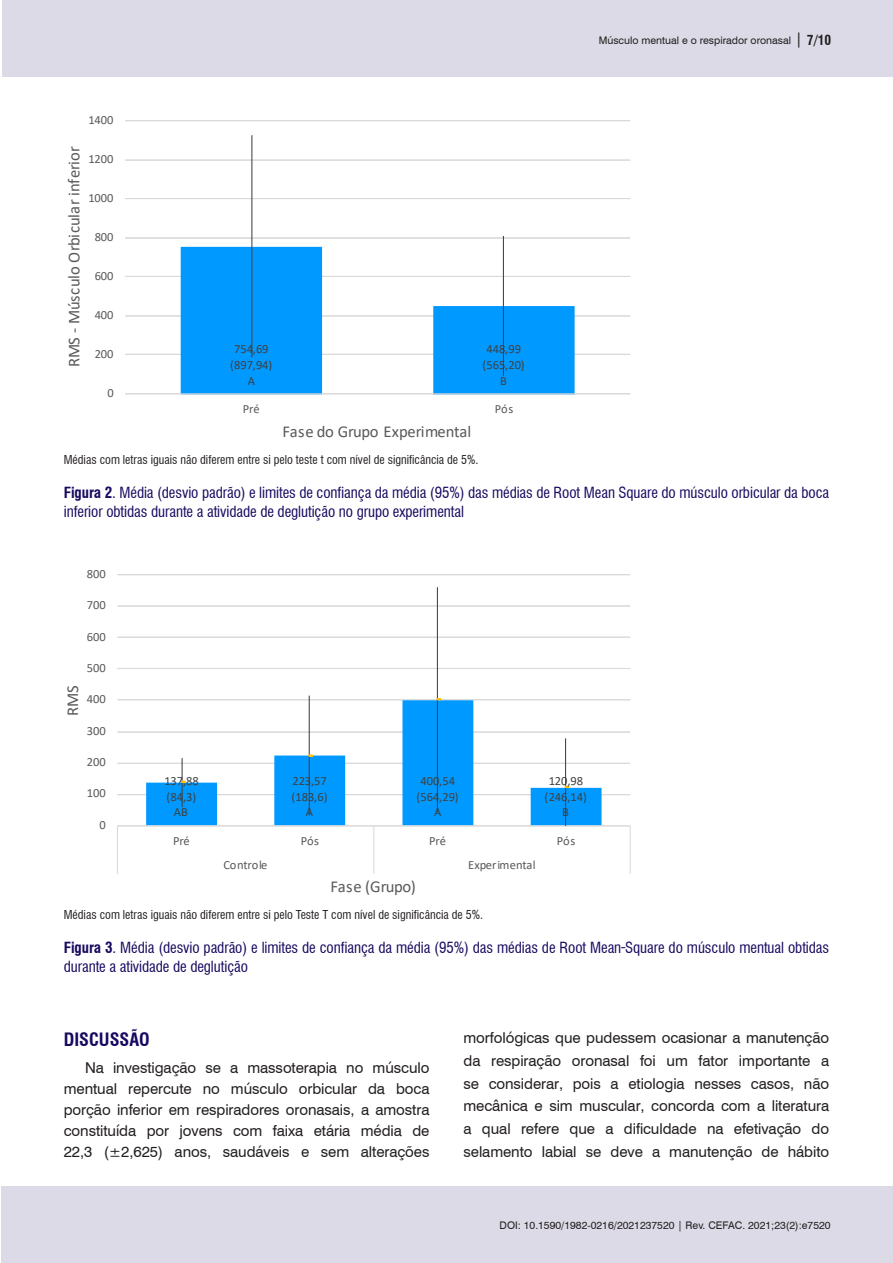
<style>
.page{position:relative;width:893px;height:1263px;background:#fff}
.page>*{position:absolute;margin:0;border:0;box-sizing:border-box;transform-origin:0 0}
.Nivel_1{font:700 condensed 18px "Swiss 721 BT";color:#18085f}
.t1{font:16.65px "Calibri";letter-spacing:-.005em;color:#595959}
.Corpo_do_texto{font:15px/22.6px "Swiss 721 BT";letter-spacing:-.005em;color:#231f20;text-align:justify}
.Titulo_tabelas_e_gr{font:condensed 15px/19.5px "Swiss 721 BT";letter-spacing:-.005em;color:#18085f}
.t2{font:12.45px/15.6px "Calibri";letter-spacing:-.005em;color:#404040;text-align:center}
.t3{font:12.45px "Calibri";letter-spacing:-.005em;color:#595959}
.Legendas{font:condensed 12px "Swiss 721 BT";color:#231f20}
.t4{font:10.5px "Swiss 721 BT";color:#231f20}
.s1{font-size:15px}
.s2{font-weight:700;font-stretch:condensed;font-size:13.5px}
.s3{font-weight:700}
</style>
<div class="page">
<div style="left:1px;top:1186px;width:892px;height:77px;background:#dcdae7"></div>
<div style="left:2px;top:0;width:891px;height:77px;background:#dcdae7"></div>
<svg style="left:125px;top:120px;width:506px;height:275px"></svg>
<svg style="left:117px;top:574px;width:514px;height:300px"></svg>
<p class="t1" style="left:62px;top:367px;width:222px;rotate:-90deg">RMS - Músculo Orbicular inferior</p>
<p class="t3" style="left:88px;top:111px;width:27px">1400</p>
<p class="t3" style="left:88px;top:150px;width:27px">1200</p>
<p class="t3" style="left:88px;top:189px;width:27px">1000</p>
<p class="t3" style="left:95px;top:228px;width:20px">800</p>
<p class="t3" style="left:95px;top:267px;width:20px">600</p>
<p class="t3" style="left:95px;top:306px;width:20px">400</p>
<p class="t3" style="left:95px;top:345px;width:20px">200</p>
<p class="t3" style="left:107px;top:384px;width:8px">0</p>
<p class="t4" style="left:599px;top:34px;width:234px">Músculo mentual e o respirador oronasal <span class="s1">|</span> <span class="s2">7/10</span></p>
<p class="t2" style="left:230px;top:341px;width:44px">754,69 (897,94)<br>A</p>
<p class="t2" style="left:482px;top:341px;width:44px">448,99 (565,20)<br>B</p>
<p class="t3" style="left:243px;top:400px;width:18px">Pré</p>
<p class="t3" style="left:495px;top:400px;width:20px">Pós</p>
<p class="t1" style="left:283px;top:420px;width:190px">Fase do Grupo Experimental</p>
<p class="Legendas" style="left:64px;top:452px;width:416px">Médias com letras iguais não diferem entre si pelo teste t com nível de significância de 5%.</p>
<p class="Titulo_tabelas_e_gr" style="left:64px;top:482px;width:767px"><span class="s3">Figura 2</span>. Média (desvio padrão) e limites de confiança da média (95%) das médias de Root Mean Square do músculo orbicular da boca inferior obtidas durante a atividade de deglutição no grupo experimental</p>
<p class="t3" style="left:87px;top:565px;width:20px">800</p>
<p class="t3" style="left:87px;top:596px;width:20px">700</p>
<p class="t3" style="left:87px;top:628px;width:20px">600</p>
<p class="t1" style="left:61px;top:716px;width:32px;rotate:-90deg">RMS</p>
<p class="t3" style="left:87px;top:659px;width:20px">500</p>
<p class="t3" style="left:87px;top:691px;width:20px">400</p>
<p class="t3" style="left:87px;top:722px;width:20px">300</p>
<p class="t3" style="left:87px;top:753px;width:20px">200</p>
<p class="t3" style="left:87px;top:785px;width:20px">100</p>
<p class="t3" style="left:100px;top:816px;width:8px">0</p>
<p class="t2" style="left:164px;top:773px;width:36px">137,88 (84,3)<br>AB</p>
<p class="t2" style="left:291px;top:773px;width:38px">223,57 (183,6)<br>A</p>
<p class="t2" style="left:416px;top:773px;width:44px">400,54 (564,29)<br>A</p>
<p class="t2" style="left:544px;top:773px;width:44px">120,98 (246,14)<br>B</p>
<p class="t3" style="left:173px;top:832px;width:18px">Pré</p>
<p class="t3" style="left:301px;top:832px;width:20px">Pós</p>
<p class="t3" style="left:429px;top:832px;width:18px">Pré</p>
<p class="t3" style="left:557px;top:832px;width:20px">Pós</p>
<p class="t3" style="left:224px;top:856px;width:45px">Controle</p>
<p class="t3" style="left:468px;top:856px;width:69px">Experimental</p>
<p class="t1" style="left:331px;top:875px;width:87px">Fase (Grupo)</p>
<p class="Legendas" style="left:64px;top:907px;width:421px">Médias com letras iguais não diferem entre si pelo Teste T com nível de significância de 5%.</p>
<p class="Titulo_tabelas_e_gr" style="left:64px;top:937px;width:767px"><span class="s3">Figura 3</span>. Média (desvio padrão) e limites de confiança da média (95%) das médias de Root Mean Square do músculo mentual obtidas durante a atividade de deglutição</p>
<p class="Nivel_1" style="left:64px;top:1028px;width:88px">DISCUSSÃO</p>
<p class="Corpo_do_texto" style="left:64px;top:1057px;width:367px;line-height:21px;text-indent:21px">Na investigação se a massoterapia no músculo mentual repercute no músculo orbicular da boca porção inferior em respiradores oronasais, a amostra constituída por jovens com faixa etária média de 22,3 (±2,625) anos, saudáveis e sem alterações</p>
<p class="Corpo_do_texto" style="left:463px;top:1026px;width:367px">morfológicas que pudessem ocasionar a manutenção da respiração oronasal foi um fator importante a se considerar, pois a etiologia nesses casos, não mecânica e sim muscular, concorda com a literatura a qual refere que a dificuldade na efetivação do selamento labial se deve a manutenção de hábito</p>
<p class="t4" style="left:500px;top:1218px;width:333px">DOI: 10.1590/1982-0216/2021237520 | Rev. CEFAC. 2021;23(2):e7520</p>
</div>
